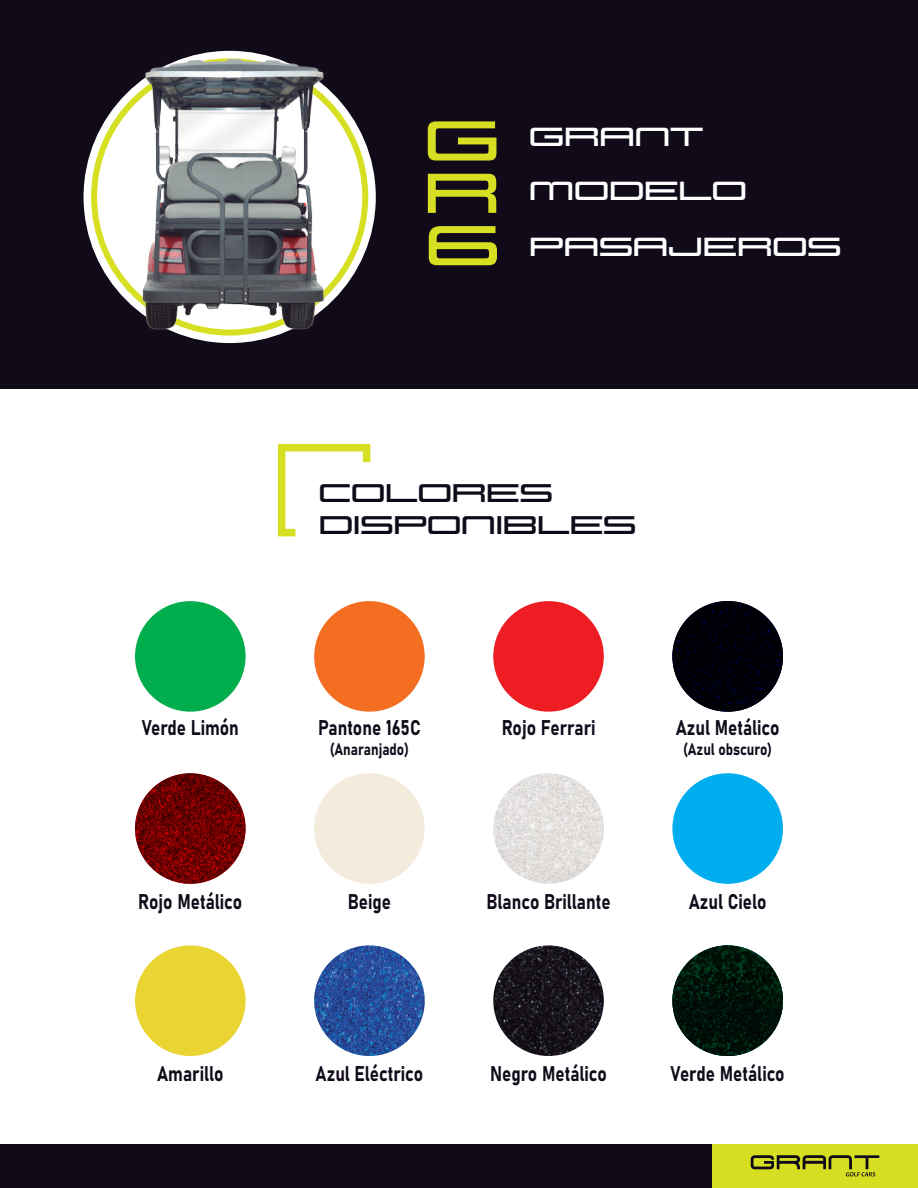
<style>
.page{position:relative;width:918px;height:1188px;background:#fff}
.page>*{position:absolute;margin:0;border:0;box-sizing:border-box;transform-origin:0 0}
.t1{font:55.95px/52.3px "Design System DW01 700 R";color:#d6df21;text-align:justify}
.t2{font:26.1px/54.8px "Design System DW01 700 R";color:#fff}
.t3{font:25.5px/31.7px "Design System DW01 700 R";color:#100a19}
.t4{font:21px "Bahnschrift";color:#100a19;scale:.82 1}
.t5{font:16.5px "Bahnschrift";color:#100a19;scale:.82 1}
</style>
<div class="page">
<div style="left:0;top:0;width:918px;height:388px;background:#100a19"></div>
<svg style="left:277px;top:443px;width:94px;height:94px"></svg>
<div style="left:0;top:1144px;width:712px;height:44px;background:#100a19"></div>
<div style="left:712px;top:1144px;width:206px;height:44px;background:#d6df21"></div>
<svg style="left:751px;top:1155px;width:128px;height:21px"></svg>
<div style="left:135px;top:601px;width:111px;height:111px;background:#01ad4c;border-radius:50%"></div>
<div style="left:314px;top:601px;width:111px;height:111px;background:#f36e21;border-radius:50%"></div>
<div style="left:493px;top:601px;width:111px;height:111px;background:#ee1d23;border-radius:50%"></div>
<div style="left:314px;top:773px;width:111px;height:111px;background:#f3ebdb;border-radius:50%"></div>
<img style="left:493px;top:773px;width:111px;height:111px;border-radius:55px">
<div style="left:672px;top:773px;width:111px;height:111px;background:#00aeef;border-radius:50%"></div>
<div style="left:135px;top:945px;width:111px;height:111px;background:#e9d431;border-radius:50%"></div>
<img style="left:493px;top:945px;width:111px;height:111px;border-radius:55px">
<img style="left:83px;top:50px;width:293px;height:294px">
<svg style="left:672px;top:601px;width:111px;height:111px;background:#01010b"></svg>
<svg style="left:314px;top:945px;width:111px;height:111px;background:#29529d"></svg>
<svg style="left:672px;top:945px;width:111px;height:111px;background:#00160c"></svg>
<svg style="left:135px;top:773px;width:111px;height:111px;background:#700102"></svg>
<h1 class="t1" style="left:424px;top:115px;width:77px">G R 6</h1>
<p class="t2" style="left:529px;top:109px;width:314px">GRANT<br>MODELO<br>PASAJEROS</p>
<p class="t3" style="left:319px;top:477px;width:319px">COLORES<br>DISPONIBLES</p>
<p class="t4" style="left:142px;top:712px;width:120px">Verde Limón</p>
<p class="t4" style="left:318px;top:712px;width:127px">Pantone 165C</p>
<p class="t5" style="left:330px;top:736px;width:98px">(Anaranjado)</p>
<p class="t4" style="left:502px;top:712px;width:116px">Rojo Ferrari</p>
<p class="t4" style="left:676px;top:712px;width:128px">Azul Metálico</p>
<p class="t5" style="left:683px;top:736px;width:110px">(Azul obscuro)</p>
<p class="t4" style="left:138px;top:886px;width:128px">Rojo Metálico</p>
<p class="t4" style="left:348px;top:886px;width:54px">Beige</p>
<p class="t4" style="left:486px;top:886px;width:153px">Blanco Brillante</p>
<p class="t4" style="left:689px;top:886px;width:96px">Azul Cielo</p>
<p class="t4" style="left:157px;top:1057px;width:82px">Amarillo</p>
<p class="t4" style="left:316px;top:1057px;width:133px">Azul Eléctrico</p>
<p class="t4" style="left:490px;top:1057px;width:144px">Negro Metálico</p>
<p class="t4" style="left:671px;top:1057px;width:141px">Verde Metálico</p>
</div>
